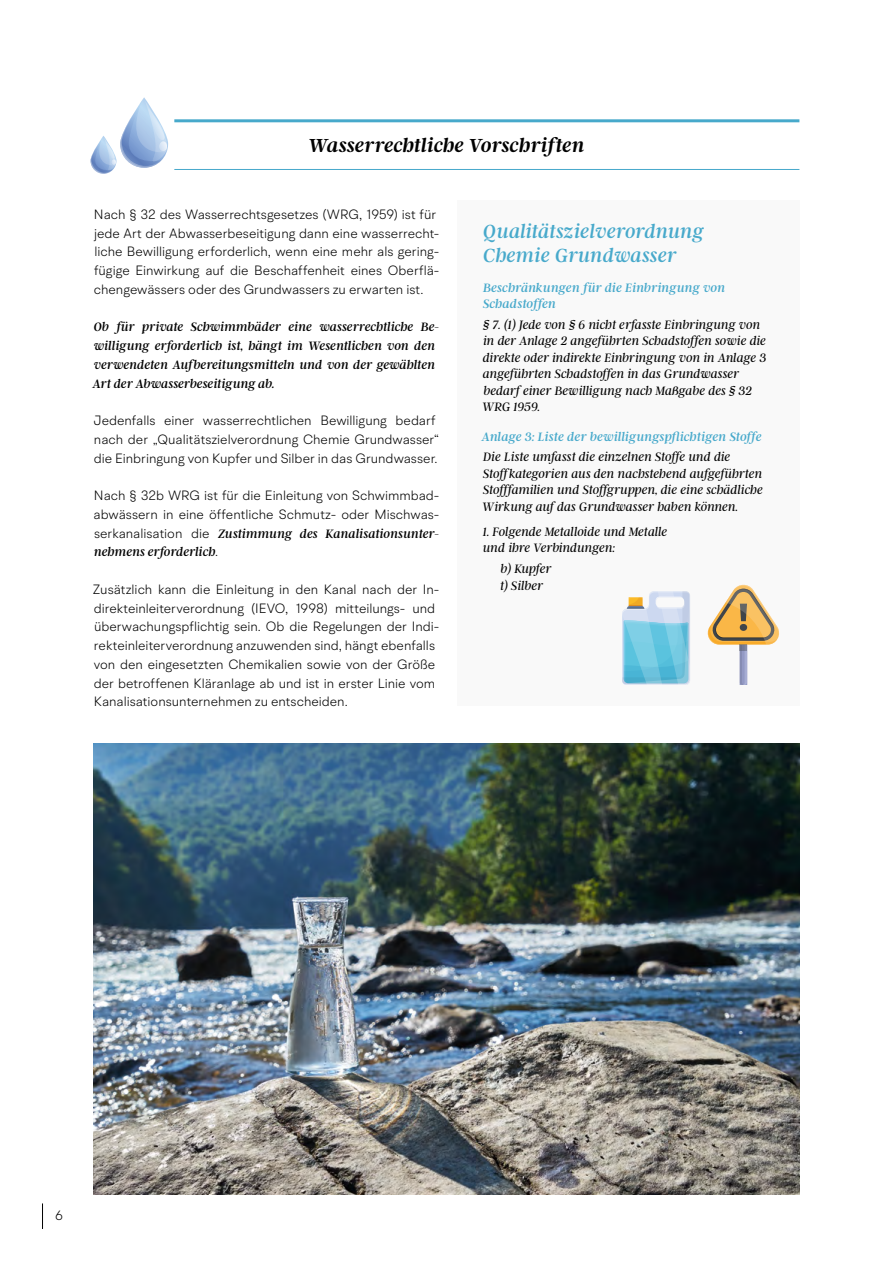
<style>
.page{position:relative;width:893px;height:1263px;background:#fff}
.page>*{position:absolute;margin:0;border:0;box-sizing:border-box;transform-origin:0 0}
.t1{font:italic 21px/24px "Argent CF";color:#47a9cb}
.t2{font:italic 600 21px "Argent CF";letter-spacing:-.005em;color:#000}
.t3{font:300 13.5px/18.8px "BR Hendrix";color:#000}
.t4{font:italic 300 13.5px/16.5px "Argent CF";color:#000}
.t5{font:italic 13.5px/18.8px "Argent CF";letter-spacing:-.005em;color:#000}
.t6{font:italic 13.5px/16.5px "Argent CF";color:#47a9cb}
.s1{font-family:"BR Hendrix";font-weight:300;font-style:normal}
</style>
<div class="page">
<img style="left:42px;top:97px;width:758px;height:1132px">
<h1 class="t2" style="left:308px;top:134px;width:278px">Wasserrechtliche Vorschriften</h1>
<p class="t3" style="left:94px;top:205px;width:347px">Nach § 32 des Wasserrechtsgesetzes (WRG, 1959) ist für jede Art der Abwasserbeseitigung dann eine wasserrecht&shy;liche Bewilligung erforderlich, wenn eine mehr als gering&shy;fügige Einwirkung auf die Beschaffenheit eines Oberflä&shy;chengewässers oder des Grundwassers zu erwarten ist.</p>
<p class="t5" style="left:93px;top:318px;width:348px">Ob für private Schwimmbäder eine wasserrechtliche Be&shy;willigung erforderlich ist, hängt im Wesentlichen von den verwendeten Aufbereitungsmitteln und von der gewählten Art der Abwasserbeseitigung ab.</p>
<p class="t3" style="left:94px;top:411px;width:347px">Jedenfalls einer wasserrechtlichen Bewilligung bedarf nach der „Qualitätszielverordnung Chemie Grundwasser“ die Einbringung von Kupfer und Silber in das Grundwasser.</p>
<p class="t3" style="left:94px;top:486px;width:347px">Nach § 32b WRG ist für die Einleitung von Schwimmbad&shy;abwässern in eine öffentliche Schmutz- oder Mischwas-</p>
<p class="t5" style="left:94px;top:524px;width:347px"><span class="s1">serkanalisation die</span> Zustimmung des Kanalisationsunter&shy;nehmens erforderlich<span class="s1">.</span></p>
<p class="t3" style="left:93px;top:580px;width:348px">Zusätzlich kann die Einleitung in den Kanal nach der In&shy;direkteinleiterverordnung (IEVO, 1998) mitteilungs- und überwachungspflichtig sein. Ob die Regelungen der Indi&shy;rekteinleiterverordnung anzuwenden sind, hängt ebenfalls von den eingesetzten Chemikalien sowie von der Größe der betroffenen Kläranlage ab und ist in erster Linie vom Kanalisationsunternehmen zu entscheiden.</p>
<h1 class="t1" style="left:483px;top:220px;width:222px">Qualitätszielverordnung<br>Chemie Grundwasser</h1>
<p class="t6" style="left:483px;top:279px;width:244px">Beschränkungen für die Einbringung von<br>Schadstoffen</p>
<p class="t4" style="left:482px;top:317px;width:285px">§ 7. (1) Jede von § 6 nicht erfasste Einbringung von in der Anlage 2 angeführten Schadstoffen sowie die direkte oder indirekte Einbringung von in Anlage 3 angeführten Schadstoffen in das Grundwasser bedarf einer Bewilligung nach Maßgabe des § 32<br>WRG 1959.</p>
<p class="t6" style="left:482px;top:428px;width:281px">Anlage 3: Liste der bewilligungspflichtigen Stoffe</p>
<p class="t4" style="left:482px;top:449px;width:282px">Die Liste umfasst die einzelnen Stoffe und die<br>Stoff kategorien aus den nachstehend aufgeführten Stofffamilien und Stoffgruppen, die eine schädliche Wirkung auf das Grundwasser haben können.</p>
<p class="t4" style="left:483px;top:524px;width:186px">1. Folgende Metalloide und Metalle und ihre Verbindungen:</p>
<p class="t4" style="left:500px;top:561px;width:53px">b) Kupfer t) Silber</p>
<p class="t3" style="left:55px;top:1206px;width:9px">6</p>
</div>
